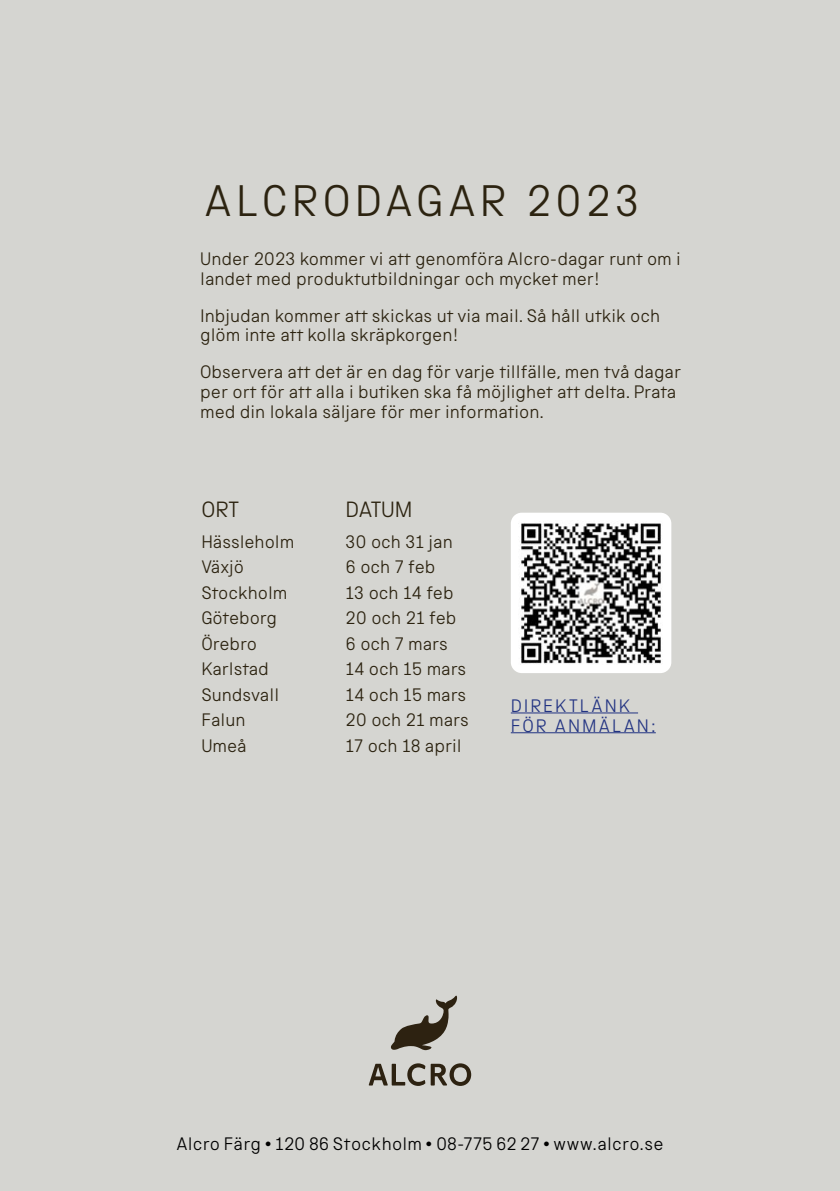
<style>
.page{position:relative;width:840px;height:1191px;background:#fff}
.page>*{position:absolute;margin:0;border:0;box-sizing:border-box;transform-origin:0 0}
.t1{font:300 44px "Copy";letter-spacing:.09em;color:#2c2310}
.t2{font:300 22px "Copy";letter-spacing:-.01em;color:#2c2310}
.t3{font:300 18px/19.8px "Copy";color:#2c2310}
.t4{font:300 18px "Copy";letter-spacing:.01em;color:#000}
.t5{font:300 18px/19.8px "Copy";letter-spacing:.115em;color:#223382}
</style>
<div class="page">
<div style="left:0;top:0;width:839px;height:1191px;background:#d5d5d1"></div>
<svg style="left:368px;top:1063px;width:103px;height:23px"></svg>
<svg style="left:390px;top:995px;width:67px;height:55px"></svg>
<img style="left:510px;top:512px;width:161px;height:161px">
<hr style="left:510px;top:712px;width:127px;height:1px;background:#223382">
<hr style="left:510px;top:732px;width:145px;height:1px;background:#223382">
<h1 class="t1" style="left:204px;top:175px;width:436px">ALCRODAGAR 2023</h1>
<p class="t3" style="left:200px;top:249px;width:482px">Under 2023 kommer vi att genomföra Alcro-dagar runt om i landet med produktutbildningar och mycket mer!</p>
<p class="t3" style="left:200px;top:306px;width:461px">Inbjudan kommer att skickas ut via mail. Så håll utkik och glöm inte att kolla skräpkorgen!</p>
<p class="t3" style="left:200px;top:362px;width:482px">Observera att det är en dag för varje tillfälle, men två dagar per ort för att alla i butiken ska få möjlighet att delta. Prata med din lokala säljare för mer information.</p>
<p class="t2" style="left:201px;top:496px;width:39px">ORT</p>
<p class="t2" style="left:345px;top:496px;width:69px">DATUM</p>
<p class="t3" style="left:201px;top:532px;width:94px">Hässleholm</p>
<p class="t3" style="left:345px;top:532px;width:109px">30 och 31 jan</p>
<p class="t3" style="left:201px;top:557px;width:44px">Växjö</p>
<p class="t3" style="left:345px;top:557px;width:91px">6 och 7 feb</p>
<p class="t3" style="left:201px;top:583px;width:88px">Stockholm</p>
<p class="t3" style="left:345px;top:583px;width:110px">13 och 14 feb</p>
<p class="t3" style="left:201px;top:608px;width:77px">Göteborg</p>
<p class="t3" style="left:345px;top:608px;width:112px">20 och 21 feb</p>
<p class="t3" style="left:201px;top:633px;width:57px">Örebro</p>
<p class="t3" style="left:345px;top:633px;width:104px">6 och 7 mars</p>
<p class="t3" style="left:201px;top:659px;width:69px">Karlstad</p>
<p class="t3" style="left:345px;top:659px;width:122px">14 och 15 mars</p>
<p class="t3" style="left:201px;top:684px;width:79px">Sundsvall</p>
<p class="t3" style="left:345px;top:684px;width:122px">14 och 15 mars</p>
<p class="t3" style="left:201px;top:710px;width:46px">Falun</p>
<p class="t3" style="left:345px;top:710px;width:125px">20 och 21 mars</p>
<p class="t3" style="left:201px;top:735px;width:47px">Umeå</p>
<p class="t3" style="left:345px;top:735px;width:118px">17 och 18 april</p>
<p class="t5" style="left:510px;top:696px;width:146px">DIREKTLÄNK<br>FÖR ANMÄLAN:</p>
<p class="t4" style="left:176px;top:1133px;width:488px">Alcro Färg • 120 86 Stockholm • 08-775 62 27 • www.alcro.se</p>
</div>
